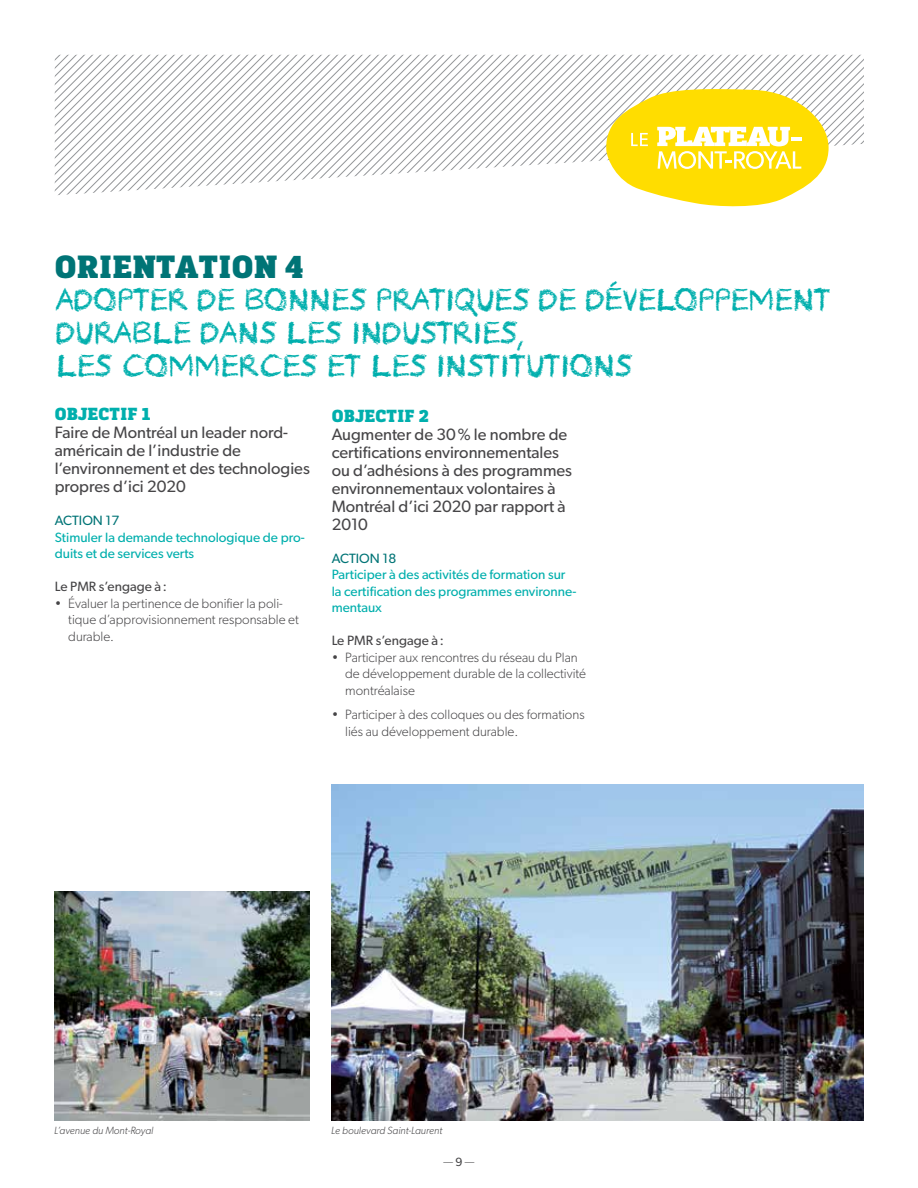
<style>
.page{position:relative;width:918px;height:1188px;background:#fff}
.page>*{position:absolute;margin:0;border:0;box-sizing:border-box;transform-origin:0 0}
.t1{font:33px/33px "Crayon Hand";letter-spacing:-.01em;color:#00afad}
.t2{font:900 33px "Kondolar";letter-spacing:.005em;color:#007476}
.t3{font:900 18px "Kondolar";letter-spacing:.005em;color:#00afad}
.t4{font:16.5px/18px "Gibson";color:#464547}
.t5{font:300 13.5px/16.5px "Gibson";color:#464547}
.t6{font:13.5px/16.5px "Gibson";color:#00afad}
.t7{font:13.5px "Gibson";color:#464547}
.t8{font:13.5px "Gibson";color:#007476}
.t9{font:300 12px "Gibson";color:#464547}
.t10{font:italic 300 10.5px "Gibson";color:#464547}
.s1{font-weight:400}
</style>
<div class="page">
<svg style="left:55px;top:55px;width:809px;height:140px"></svg>
<svg style="left:605px;top:88px;width:224px;height:119px"></svg>
<img style="left:332px;top:784px;width:532px;height:336px">
<img style="left:54px;top:891px;width:256px;height:229px">
<h1 class="t2" style="left:55px;top:246px;width:250px">ORIENTATION 4</h1>
<h1 class="t1" style="left:55px;top:285px;width:776px">ADOPTER DE BONNES PRATIQUES DE DÉVELOPPEMENT<br>DURABLE DANS LES INDUSTRIES,<br>LES COMMERCES ET LES INSTITUTIONS</h1>
<p class="t3" style="left:55px;top:402px;width:97px">OBJECTIF 1</p>
<p class="t4" style="left:55px;top:423px;width:257px">Faire de Montréal un leader nord&shy;américain de l’industrie de l’environnement et des technologies propres d’ici 2020</p>
<p class="t8" style="left:55px;top:512px;width:66px">Action 17</p>
<p class="t6" style="left:55px;top:529px;width:252px">Stimuler la demande technologique de pro&shy;duits et de services verts</p>
<p class="t7" style="left:55px;top:578px;width:114px">Le PMR s’engage à :</p>
<p class="t5" style="left:68px;top:595px;width:232px;text-indent:-14px">• Évaluer la pertinence de bonifier la poli&shy;tique d’approvisionnement responsable et durable.</p>
<p class="t3" style="left:332px;top:404px;width:99px">OBJECTIF 2</p>
<p class="t4" style="left:332px;top:425px;width:242px">Augmenter de 30% le nombre de certifications environnementales ou d’adhésions à des programmes environnementaux volontaires à<br>Montréal d’ici 2020 par rapport à<br>2010</p>
<p class="t8" style="left:332px;top:550px;width:66px">Action 18</p>
<p class="t6" style="left:332px;top:566px;width:246px">Participer à des activités de formation sur la certification des programmes environne&shy;mentaux</p>
<p class="t7" style="left:332px;top:632px;width:114px">Le PMR s’engage à :</p>
<p class="t5" style="left:345px;top:649px;width:242px;text-indent:-14px">• Participer aux rencontres du réseau du Plan de développement durable de la collectivité montréalaise</p>
<p class="t5" style="left:345px;top:706px;width:241px;text-indent:-14px">• Participer à des colloques ou des formations liés au développement durable.</p>
<p class="t10" style="left:54px;top:1124px;width:101px">L’avenue du Mont-Royal</p>
<p class="t10" style="left:331px;top:1124px;width:112px">Le boulevard Saint-Laurent</p>
<p class="t9" style="left:443px;top:1154px;width:33px">— <span class="s1">9</span> —</p>
</div>
